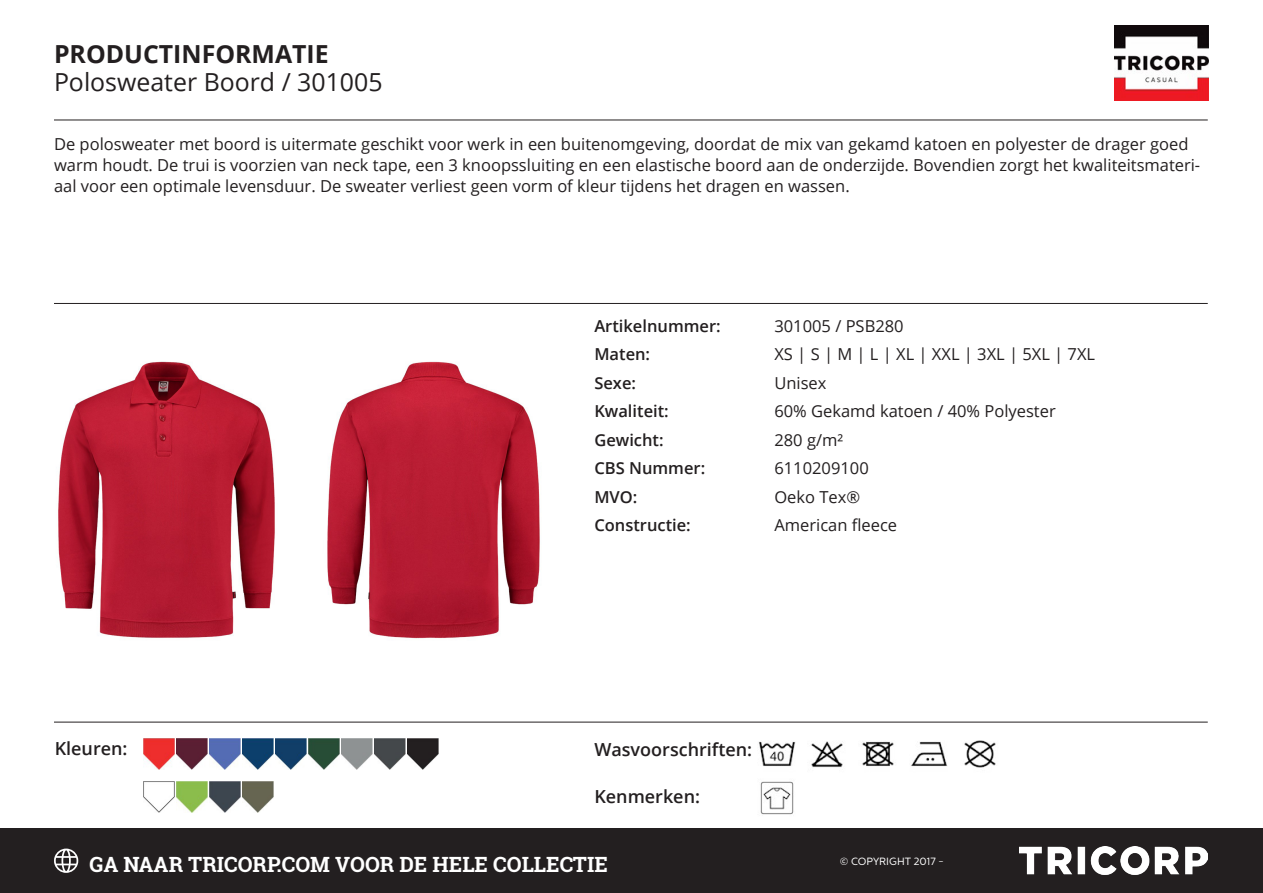
<style>
.page{position:relative;width:1263px;height:893px;background:#fff}
.page>*{position:absolute;margin:0;border:0;box-sizing:border-box;transform-origin:0 0}
.t1{font:24.9px "Open Sans";color:#231f20}
.t2{font:700 24.9px "Open Sans";color:#231f20}
.t3{font:700 21px "Roboto Slab";color:#fff}
.t4{font:600 18px "Open Sans";color:#231f20}
.Kenmerken{font:16.5px/21px "Open Sans";color:#231f20}
.Kenmerk{font:16.5px "Open Sans";color:#231f20}
.Kenmerk-2{font:600 16.5px "Open Sans";color:#231f20}
.t5{font:10.5px "Centrale Sans";color:#fff}
</style>
<div class="page">
<img style="left:1114px;top:26px;width:95px;height:74px">
<img style="left:58px;top:361px;width:217px;height:277px">
<img style="left:327px;top:361px;width:213px;height:278px">
<img style="left:862px;top:741px;width:32px;height:25px">
<img style="left:758px;top:741px;width:38px;height:25px">
<img style="left:811px;top:741px;width:32px;height:27px">
<img style="left:964px;top:740px;width:32px;height:28px">
<img style="left:911px;top:741px;width:37px;height:25px">
<img style="left:760px;top:781px;width:34px;height:34px">
<img style="left:143px;top:738px;width:31px;height:31px">
<img style="left:176px;top:738px;width:31px;height:31px">
<img style="left:209px;top:738px;width:31px;height:31px">
<img style="left:242px;top:738px;width:31px;height:31px">
<img style="left:276px;top:738px;width:31px;height:31px">
<img style="left:309px;top:738px;width:31px;height:31px">
<img style="left:342px;top:738px;width:31px;height:31px">
<img style="left:375px;top:738px;width:31px;height:31px">
<img style="left:408px;top:738px;width:31px;height:31px">
<img style="left:143px;top:781px;width:31px;height:31px">
<img style="left:176px;top:781px;width:31px;height:31px">
<img style="left:209px;top:781px;width:31px;height:31px">
<img style="left:242px;top:781px;width:31px;height:31px">
<hr style="left:54px;top:120px;width:1154px;height:1px;background:#231f20">
<hr style="left:54px;top:303px;width:1154px;height:1px;background:#231f20">
<hr style="left:54px;top:722px;width:1154px;height:1px;background:#231f20">
<div style="left:0;top:828px;width:1263px;height:65px;background:#231f20"></div>
<svg style="left:54px;top:849px;width:24px;height:24px"></svg>
<img style="left:1020px;top:847px;width:188px;height:28px">
<p class="t2" style="left:54px;top:36px;width:276px">PRODUCTINFORMATIE</p>
<p class="t1" style="left:54px;top:65px;width:330px">Polosweater Boord / 301005</p>
<p class="Kenmerken" style="left:54px;top:133px;width:1148px">De polosweater met boord is uitermate geschikt voor werk in een buitenomgeving, doordat de mix van gekamd katoen en polyester de drager goed warm houdt. De trui is voorzien van neck tape, een 3 knoopssluiting en een elastische boord aan de onderzijde. Bovendien zorgt het kwaliteitsmateri&shy;aal voor een optimale levensduur. De sweater verliest geen vorm of kleur tijdens het dragen en wassen.</p>
<p class="t4" style="left:55px;top:736px;width:74px">Kleuren:</p>
<p class="Kenmerk-2" style="left:594px;top:314px;width:128px">Artikelnummer:</p>
<p class="Kenmerk" style="left:774px;top:314px;width:131px">301005 / PSB280</p>
<p class="Kenmerk-2" style="left:594px;top:343px;width:57px">Maten:</p>
<p class="Kenmerk" style="left:774px;top:343px;width:322px">XS | S | M | L | XL | XXL | 3XL | 5XL | 7XL</p>
<p class="Kenmerk-2" style="left:594px;top:371px;width:43px">Sexe:</p>
<p class="Kenmerk" style="left:774px;top:371px;width:54px">Unisex</p>
<p class="Kenmerk-2" style="left:594px;top:400px;width:76px">Kwaliteit:</p>
<p class="Kenmerk" style="left:774px;top:400px;width:283px">60% Gekamd katoen / 40% Polyester</p>
<p class="Kenmerk-2" style="left:594px;top:428px;width:71px">Gewicht:</p>
<p class="Kenmerk" style="left:774px;top:428px;width:70px">280 g/m²</p>
<p class="Kenmerk-2" style="left:594px;top:457px;width:112px">CBS Nummer:</p>
<p class="Kenmerk" style="left:774px;top:457px;width:96px">6110209100</p>
<p class="Kenmerk-2" style="left:594px;top:485px;width:45px">MVO:</p>
<p class="Kenmerk" style="left:774px;top:485px;width:87px">Oeko Tex®</p>
<p class="Kenmerk-2" style="left:594px;top:514px;width:98px">Constructie:</p>
<p class="Kenmerk" style="left:774px;top:514px;width:124px">American fleece</p>
<p class="t4" style="left:594px;top:737px;width:159px">Wasvoorschriften:</p>
<p class="t4" style="left:594px;top:784px;width:107px">Kenmerken:</p>
<p class="t3" style="left:90px;top:850px;width:520px">GA NAAR TRICORP.COM VOOR DE HELE COLLECTIE</p>
<p class="t5" style="left:840px;top:855px;width:106px">© COPYRIGHT 2017 -</p>
</div>
